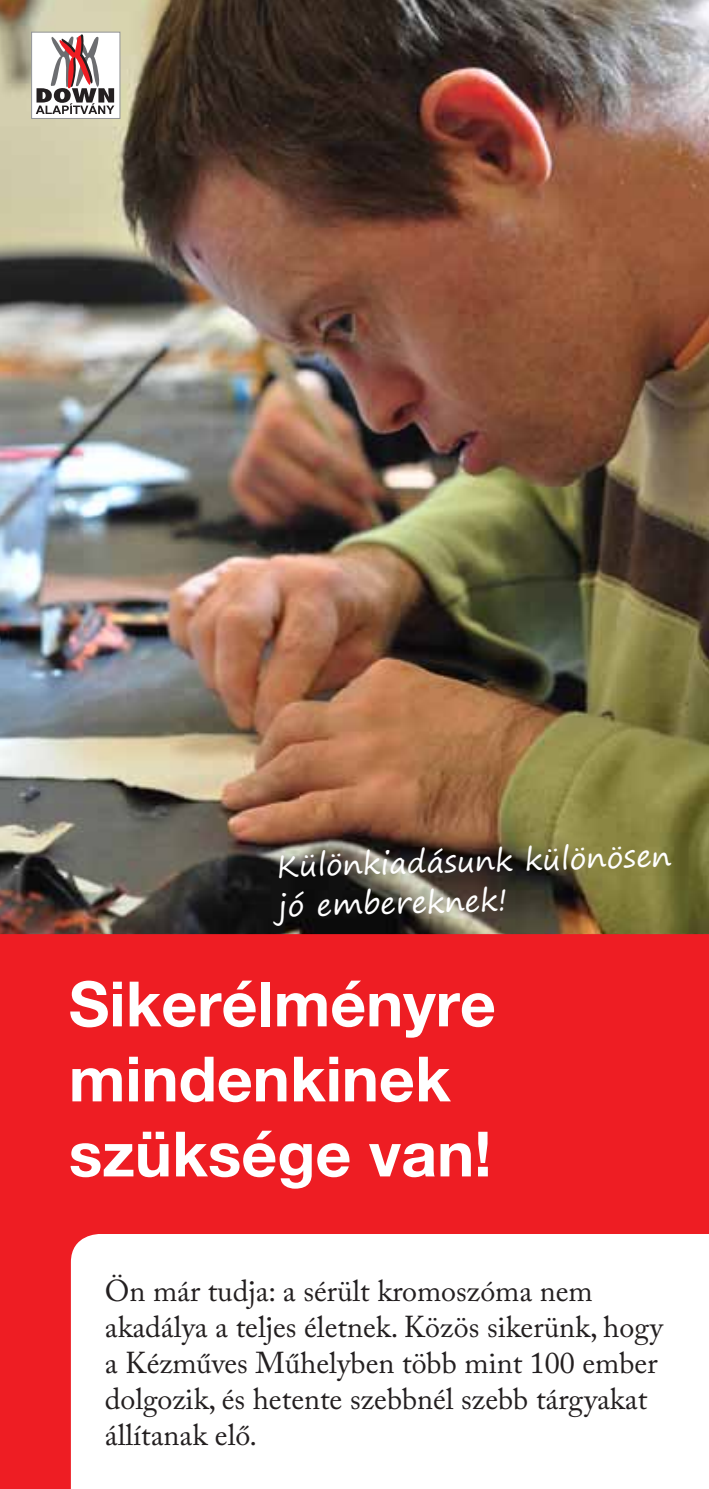
<style>
.page{position:relative;width:709px;height:1489px;background:#fff}
.page>*{position:absolute;margin:0;border:0;box-sizing:border-box;transform-origin:0 0}
.t1{font:700 62.5px/75px "Helvetica Neue LT Pro";color:#fff}
.t2{font:30px/36px "Adobe Caslon Pro";color:#231f20}
.t3{font:30px/40.5px "Segoe Print";color:#fff}
</style>
<div class="page">
<img style="left:0;top:0;width:709px;height:934px">
<div style="left:0;top:934px;width:709px;height:554px;background:#ee1d23"></div>
<div style="left:31px;top:32px;width:89px;height:86px;background:#fff"></div>
<div style="left:31px;top:32px;width:89px;height:87px;border:1px solid #939598"></div>
<svg style="left:36px;top:33px;width:78px;height:81px"></svg>
<svg style="left:71px;top:1233px;width:638px;height:255px"></svg>
<p class="t3" style="left:276px;top:843px;width:396px;rotate:-1deg">Különkiadásunk különösen jó embereknek!</p>
<p class="t1" style="left:69px;top:965px;width:428px">Sikerélményre mindenkinek szüksége van!</p>
<p class="t2" style="left:105px;top:1272px;width:559px">Ön már tudja: a sérült kromoszóma nem akadálya a teljes életnek. Közös sikerünk, hogy a Kézműves Műhelyben több mint 100 ember dolgozik, és hetente szebbnél szebb tárgyakat állítanak elő.</p>
</div>
